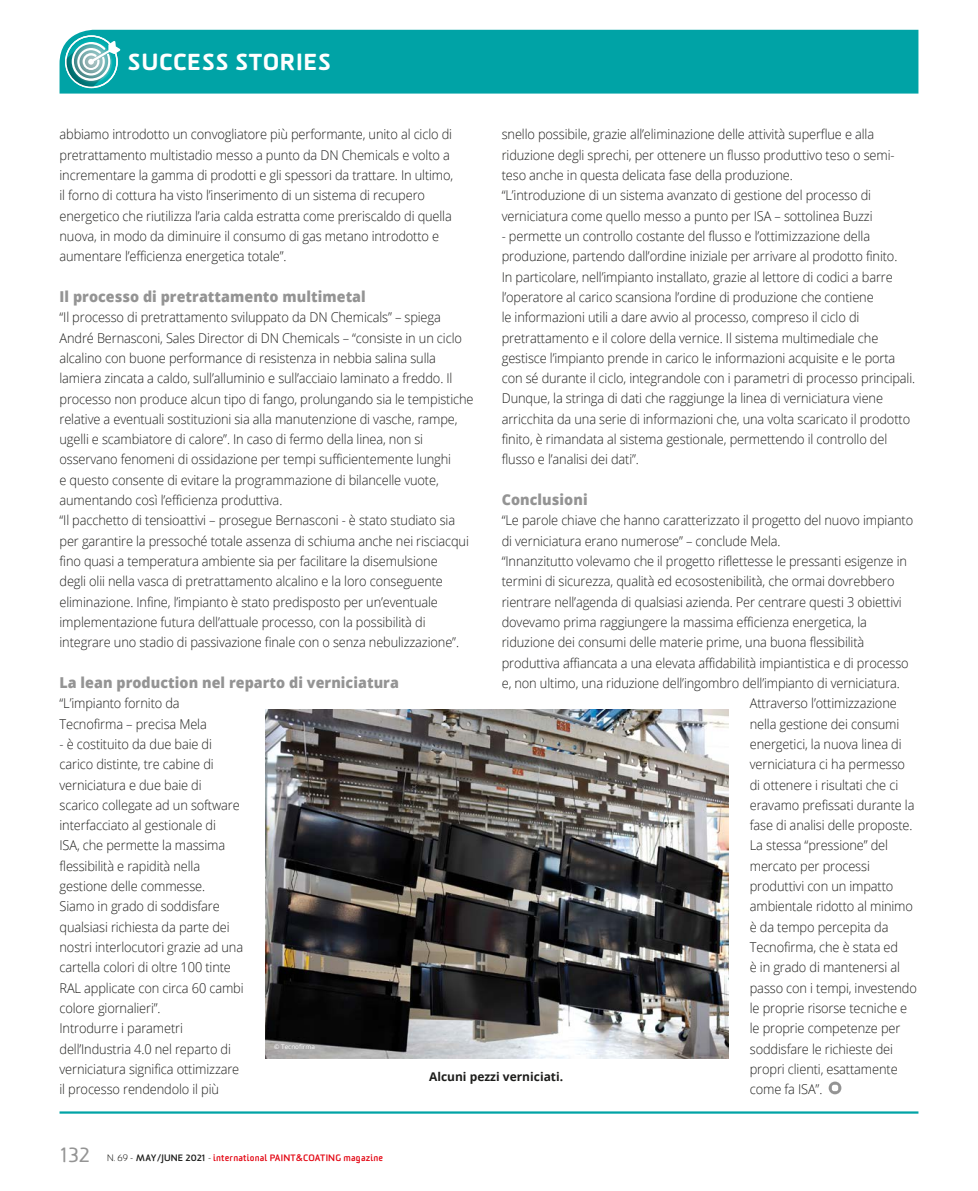
<style>
.page{position:relative;width:978px;height:1191px;background:#fff}
.page>*{position:absolute;margin:0;border:0;box-sizing:border-box;transform-origin:0 0}
.t1{font:900 22.5px "Sommet Rounded";letter-spacing:.025em;color:#fff}
.t2{font:800 15px "Open Sans";letter-spacing:.005em;color:#949494;scale:.95 1}
.t3{font:300 13.5px/20.2px "Open Sans";letter-spacing:-.01em;color:#1d1d1b;scale:.95 1}
.t4{font:700 12px "Open Sans";color:#1d1d1b}
.t5{font:700 9px "Sommet Rounded";letter-spacing:.02em;color:#e30613}
.t6{font:6.3px "Open Sans";color:#fff}
.s1{font-weight:400;font-size:19.8px;color:#949494}
.s2{font-weight:300;color:#1d1d1b}
.s3{color:#1d1d1b}
</style>
<div class="page">
<hr style="left:60px;top:1111px;width:858px;height:2px;background:#00a3a6">
<div style="left:60px;top:30px;width:858px;height:64px;background:#00a3a6"></div>
<svg style="left:65px;top:35px;width:55px;height:53px"></svg>
<img style="left:265px;top:709px;width:464px;height:349px">
<svg style="left:829px;top:1081px;width:12px;height:13px"></svg>
<div style="left:832px;top:1084px;width:6px;height:7px;background:#fff;border-radius:2px"></div>
<h1 class="t1" style="left:128px;top:47px;width:205px">SUCCESS STORIES</h1>
<p class="t3" style="left:60px;top:124px;width:416px">abbiamo introdotto un convogliatore più performante, unito al ciclo di pretrattamento multistadio messo a punto da DN Chemicals e volto a incrementare la gamma di prodotti e gli spessori da trattare. In ultimo, il forno di cottura ha visto l’inserimento di un sistema di recupero energetico che riutilizza l’aria calda estratta come preriscaldo di quella nuova, in modo da diminuire il consumo di gas metano introdotto e aumentare l’efficienza energetica totale”.</p>
<p class="t2" style="left:60px;top:285px;width:324px">Il processo di pretrattamento multimetal</p>
<p class="t3" style="left:60px;top:307px;width:437px">“Il processo di pretrattamento sviluppato da DN Chemicals” – spiega André Bernasconi, Sales Director di DN Chemicals – “consiste in un ciclo alcalino con buone performance di resistenza in nebbia salina sulla lamiera zincata a caldo, sull’alluminio e sull’acciaio laminato a freddo. Il processo non produce alcun tipo di fango, prolungando sia le tempistiche relative a eventuali sostituzioni sia alla manutenzione di vasche, rampe, ugelli e scambiatore di calore”. In caso di fermo della linea, non si osservano fenomeni di ossidazione per tempi sufficientemente lunghi<br>e questo consente di evitare la programmazione di bilancelle vuote, aumentando così l’efficienza produttiva.<br>“Il pacchetto di tensioattivi – prosegue Bernasconi - è stato studiato sia per garantire la pressoché totale assenza di schiuma anche nei risciacqui fino quasi a temperatura ambiente sia per facilitare la disemulsione<br>degli olii nella vasca di pretrattamento alcalino e la loro conseguente eliminazione. Infine, l’impianto è stato predisposto per un’eventuale implementazione futura dell’attuale processo, con la possibilità di integrare uno stadio di passivazione finale con o senza nebulizzazione”.</p>
<p class="t2" style="left:60px;top:671px;width:359px">La lean production nel reparto di verniciatura</p>
<p class="t3" style="left:60px;top:693px;width:157px">“L’impianto fornito da<br>Tecnofirma – precisa Mela</p>
<p class="t3" style="left:60px;top:733px;width:195px">- è costituito da due baie di carico distinte, tre cabine di verniciatura e due baie di scarico collegate ad un software interfacciato al gestionale di<br>ISA, che permette la massima flessibilità e rapidità nella gestione delle commesse.<br>Siamo in grado di soddisfare qualsiasi richiesta da parte dei nostri interlocutori grazie ad una cartella colori di oltre 100 tinte<br>RAL applicate con circa 60 cambi colore giornalieri”.<br>Introdurre i parametri dell’Industria 4.0 nel reparto di verniciatura significa ottimizzare il processo rendendolo il più</p>
<p class="t3" style="left:502px;top:124px;width:415px">snello possibile, grazie all’eliminazione delle attività superflue e alla riduzione degli sprechi, per ottenere un flusso produttivo teso o semi&shy;teso anche in questa delicata fase della produzione.<br>“L’introduzione di un sistema avanzato di gestione del processo di verniciatura come quello messo a punto per ISA – sottolinea Buzzi</p>
<p class="t3" style="left:502px;top:226px;width:437px">- permette un controllo costante del flusso e l’ottimizzazione della produzione, partendo dall’ordine iniziale per arrivare al prodotto finito.<br>In particolare, nell’impianto installato, grazie al lettore di codici a barre l’operatore al carico scansiona l’ordine di produzione che contiene<br>le informazioni utili a dare avvio al processo, compreso il ciclo di pretrattamento e il colore della vernice. Il sistema multimediale che gestisce l’impianto prende in carico le informazioni acquisite e le porta con sé durante il ciclo, integrandole con i parametri di processo principali.<br>Dunque, la stringa di dati che raggiunge la linea di verniciatura viene arricchita da una serie di informazioni che, una volta scaricato il prodotto finito, è rimandata al sistema gestionale, permettendo il controllo del flusso e l’analisi dei dati”.</p>
<p class="t2" style="left:502px;top:488px;width:92px">Conclusioni</p>
<p class="t3" style="left:502px;top:510px;width:435px">“Le parole chiave che hanno caratterizzato il progetto del nuovo impianto</p>
<p class="t3" style="left:502px;top:530px;width:295px">di verniciatura erano numerose” – conclude Mela.</p>
<p class="t3" style="left:502px;top:550px;width:428px">“Innanzitutto volevamo che il progetto riflettesse le pressanti esigenze in</p>
<p class="t3" style="left:502px;top:571px;width:415px">termini di sicurezza, qualità ed ecosostenibilità, che ormai dovrebbero</p>
<p class="t3" style="left:502px;top:591px;width:423px">rientrare nell’agenda di qualsiasi azienda. Per centrare questi 3 obiettivi</p>
<p class="t3" style="left:502px;top:611px;width:386px">dovevamo prima raggiungere la massima efficienza energetica, la</p>
<p class="t3" style="left:502px;top:632px;width:383px">riduzione dei consumi delle materie prime, una buona flessibilità</p>
<p class="t3" style="left:502px;top:652px;width:430px">produttiva affiancata a una elevata affidabilità impiantistica e di processo</p>
<p class="t3" style="left:502px;top:672px;width:421px">e, non ultimo, una riduzione dell’ingombro dell’impianto di verniciatura.</p>
<p class="t3" style="left:750px;top:693px;width:156px">Attraverso l’ottimizzazione</p>
<p class="t3" style="left:750px;top:713px;width:159px">nella gestione dei consumi</p>
<p class="t3" style="left:750px;top:733px;width:161px">energetici, la nuova linea di</p>
<p class="t3" style="left:750px;top:754px;width:165px">verniciatura ci ha permesso</p>
<p class="t3" style="left:750px;top:774px;width:158px">di ottenere i risultati che ci</p>
<p class="t3" style="left:750px;top:794px;width:175px">eravamo prefissati durante la</p>
<p class="t3" style="left:750px;top:814px;width:173px">fase di analisi delle proposte.</p>
<p class="t3" style="left:750px;top:835px;width:147px">La stessa “pressione” del</p>
<p class="t3" style="left:750px;top:855px;width:128px">mercato per processi</p>
<p class="t3" style="left:750px;top:875px;width:153px">produttivi con un impatto</p>
<p class="t3" style="left:750px;top:896px;width:173px">ambientale ridotto al minimo</p>
<p class="t3" style="left:750px;top:916px;width:147px">è da tempo percepita da</p>
<p class="t3" style="left:750px;top:936px;width:158px">Tecnofirma, che è stata ed</p>
<p class="t3" style="left:750px;top:957px;width:160px">è in grado di mantenersi al</p>
<p class="t3" style="left:750px;top:977px;width:177px">passo con i tempi, investendo</p>
<p class="t3" style="left:750px;top:997px;width:167px">le proprie risorse tecniche e</p>
<p class="t3" style="left:750px;top:1017px;width:160px">le proprie competenze per</p>
<p class="t3" style="left:750px;top:1038px;width:152px">soddisfare le richieste dei</p>
<p class="t3" style="left:750px;top:1058px;width:157px">propri clienti, esattamente</p>
<p class="t3" style="left:750px;top:1078px;width:78px">come fa ISA”.</p>
<p class="t6" style="left:274px;top:1042px;width:42px">© Tecnofirma</p>
<p class="t4" style="left:429px;top:1068px;width:136px">Alcuni pezzi verniciati.</p>
<p class="t5" style="left:60px;top:1152px;width:325px"><span class="s1">132</span> <span class="s2">N. 69 -</span> <span class="s3">MAY/JUNE 2021</span> <span class="s2">-</span> international PAINT&amp;COATING magazine</p>
</div>
